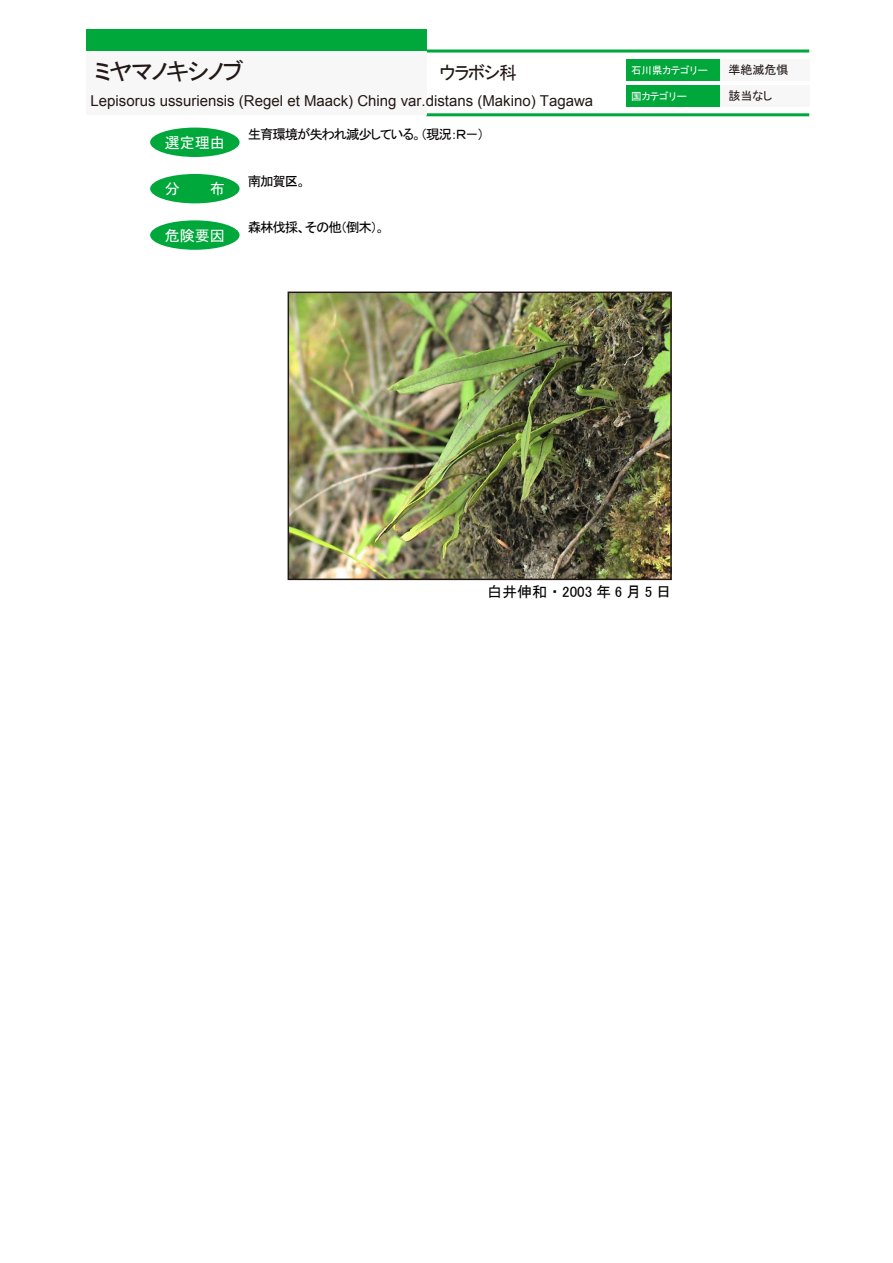
<style>
.page{position:relative;width:893px;height:1263px;background:#fff}
.page>*{position:absolute;margin:0;border:0;box-sizing:border-box;transform-origin:0 0}
.t1{font:24px "MS P Gothic";letter-spacing:-.07em;color:#221815}
.t2{font:18px "MS P Gothic";letter-spacing:-.07em;color:#221815}
.t3{font:15px "Arial";color:#221815}
.t4{font:15px "MS P Gothic";color:#000}
.t5{font:15px "MS P Gothic";color:#fff}
.t6{font:13.5px "MS P Gothic";letter-spacing:-.09em;color:#040000}
.t7{font:12px "MS P Gothic";color:#221815}
.t8{font:10.5px "MS P Gothic";color:#fff}
.s1{font-family:"MS Gothic"}
</style>
<div class="page">
<div style="left:720px;top:60px;width:89px;height:21px;background:#f7f7f7"></div>
<div style="left:720px;top:85px;width:89px;height:21px;background:#f7f7f7"></div>
<div style="left:626px;top:85px;width:94px;height:21px;background:#00a73b"></div>
<div style="left:626px;top:60px;width:94px;height:21px;background:#00a73b"></div>
<hr style="left:426px;top:50px;width:383px;height:3px;background:#00a73b">
<hr style="left:426px;top:113px;width:383px;height:3px;background:#00a73b">
<div style="left:86px;top:51px;width:340px;height:64px;background:#f7f7f7"></div>
<div style="left:86px;top:30px;width:340px;height:21px;background:#00a73b"></div>
<div style="left:150px;top:128px;width:90px;height:29px;background:#00a73b;border-radius:50%"></div>
<div style="left:150px;top:220px;width:90px;height:30px;background:#00a73b;border-radius:50%"></div>
<img style="left:291px;top:295px;width:378px;height:282px">
<div style="left:288px;top:292px;width:384px;height:288px;border:2px solid #231815"></div>
<div style="left:150px;top:174px;width:90px;height:29px;background:#00a73b;border-radius:50%"></div>
<h1 class="t1" style="left:95px;top:60px;width:151px">ミヤマノキシノブ</h1>
<p class="t2" style="left:439px;top:64px;width:79px">ウラボシ科</p>
<p class="t7" style="left:728px;top:64px;width:61px">準絶滅危惧</p>
<p class="t3" style="left:91px;top:91px;width:504px">Lepisorus ussuriensis (Regel et Maack) Ching var.distans (Makino) Tagawa</p>
<p class="t8" style="left:631px;top:65px;width:78px">石川県カテゴリー</p>
<p class="t8" style="left:631px;top:91px;width:57px">国カテゴリー</p>
<p class="t7" style="left:728px;top:89px;width:46px">該当なし</p>
<p class="t5" style="left:165px;top:135px;width:61px">選定理由</p>
<p class="t5" style="left:165px;top:181px;width:61px">分<span class="s1">　　</span>布</p>
<p class="t5" style="left:165px;top:228px;width:61px">危険要因</p>
<p class="t6" style="left:248px;top:128px;width:238px">生育環境が失われ減少している。（現況：Ｒ－）</p>
<p class="t6" style="left:248px;top:174px;width:60px">南加賀区。</p>
<p class="t6" style="left:248px;top:221px;width:139px">森林伐採、その他（倒木）。</p>
<p class="t4" style="left:487px;top:584px;width:185px">白井伸和・2003年6月5日</p>
</div>
